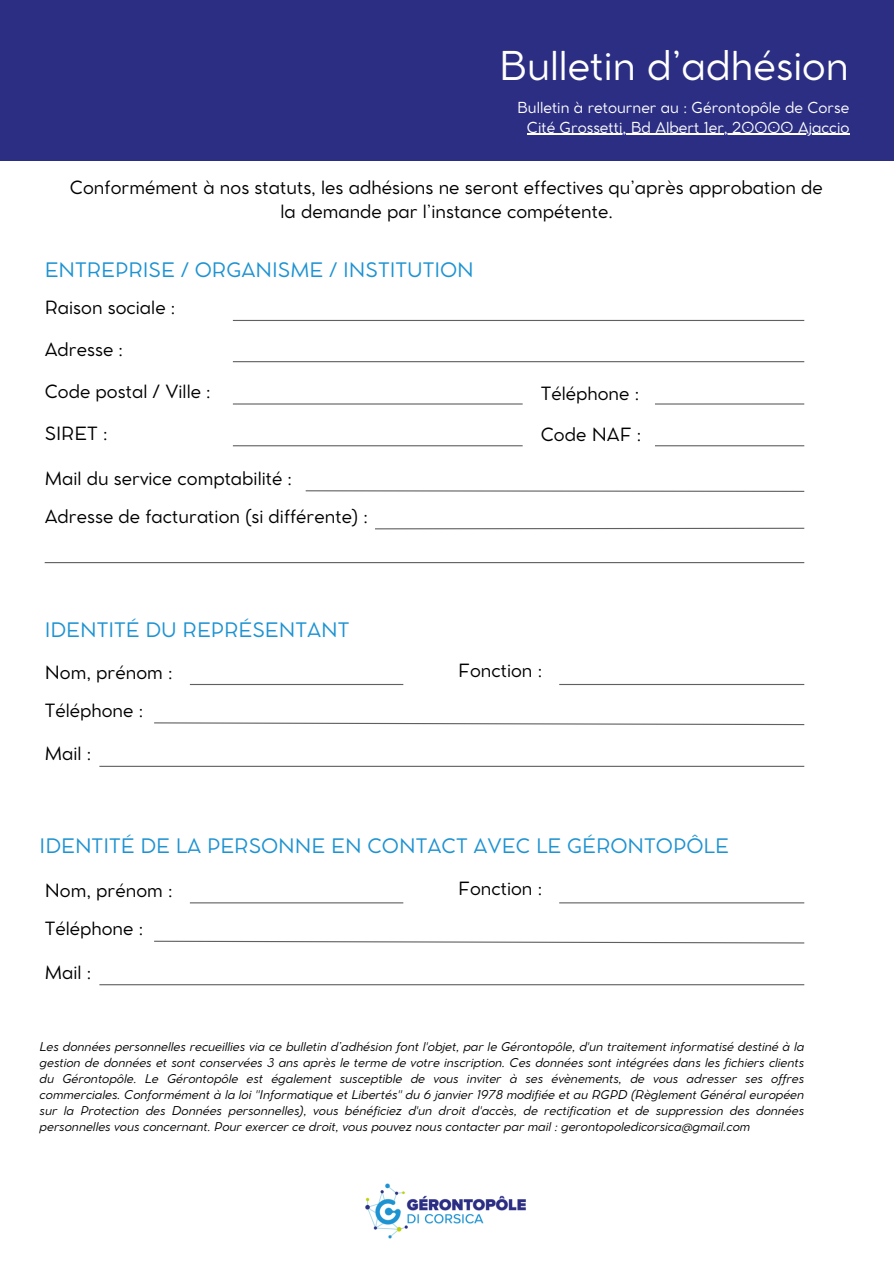
<style>
.page{position:relative;width:894px;height:1264px;background:#fff}
.page>*{position:absolute;margin:0;border:0;box-sizing:border-box;transform-origin:0 0}
.t1{font:39.15px "Cocomat Pro";color:#fff}
.t2{font:19.65px "Cocomat Pro";color:#1e93d2}
.t3{font:18px/24.8px "Cocomat Pro";color:#000;text-align:center}
.t4{font:15px "Cocomat Pro";color:#fff}
.t5{font:italic 12px/16px "Cocomat Pro";color:#000;text-align:justify}
</style>
<div class="page">
<hr style="left:233px;top:320px;width:571px;height:1px;background:#625f5f">
<hr style="left:233px;top:361px;width:571px;height:1px;background:#625f5f">
<hr style="left:233px;top:403px;width:289px;height:1px;background:#625f5f">
<hr style="left:233px;top:445px;width:289px;height:1px;background:#625f5f">
<svg style="left:375px;top:527px;width:430px;height:3px"></svg>
<hr style="left:45px;top:562px;width:759px;height:1px;background:#625f5f">
<svg style="left:154px;top:722px;width:651px;height:3px"></svg>
<hr style="left:99px;top:765px;width:705px;height:2px;background:#625f5f">
<hr style="left:190px;top:684px;width:213px;height:1px;background:#625f5f">
<hr style="left:559px;top:684px;width:245px;height:1px;background:#625f5f">
<div style="left:0;top:0;width:893px;height:160px;background:#2b2e83"></div>
<hr style="left:654px;top:445px;width:150px;height:1px;background:#625f5f">
<hr style="left:654px;top:403px;width:150px;height:1px;background:#625f5f">
<svg style="left:305px;top:490px;width:500px;height:2px"></svg>
<hr style="left:527px;top:134px;width:322px;height:1px;background:#fff">
<svg style="left:154px;top:940px;width:651px;height:4px"></svg>
<hr style="left:99px;top:984px;width:705px;height:1px;background:#625f5f">
<hr style="left:190px;top:902px;width:213px;height:1px;background:#625f5f">
<hr style="left:559px;top:902px;width:245px;height:1px;background:#625f5f">
<img style="left:365px;top:1183px;width:161px;height:56px">
<p class="t1" style="left:498px;top:51px;width:351px">Bulletin d’adhésion</p>
<p class="t4" style="left:517px;top:101px;width:334px">Bulletin à retourner au : Gérontopôle de Corse</p>
<p class="t4" style="left:527px;top:122px;width:324px">Cité Grossetti, Bd Albert 1er, 20000 Ajaccio</p>
<p class="t3" style="left:70px;top:176px;width:754px">Conformément à nos statuts, les adhésions ne seront effectives qu’après approbation de la demande par l’instance compétente.</p>
<p class="t2" style="left:45px;top:262px;width:430px">ENTREPRISE / ORGANISME / INSTITUTION</p>
<h1 class="t3" style="left:45px;top:297px;width:132px">Raison sociale :</h1>
<h4 class="t3" style="left:45px;top:339px;width:80px">Adresse :</h4>
<p class="t3" style="left:45px;top:380px;width:167px">Code postal / Ville :</p>
<p class="t3" style="left:45px;top:422px;width:64px">SIRET :</p>
<p class="t3" style="left:45px;top:468px;width:249px">Mail du service comptabilité :</p>
<h3 class="t3" style="left:45px;top:505px;width:324px">Adresse de facturation (si différente) :</h3>
<p class="t2" style="left:45px;top:622px;width:306px">IDENTITÉ DU REPRÉSENTANT</p>
<p class="t3" style="left:45px;top:661px;width:129px">Nom, prénom :</p>
<p class="t3" style="left:45px;top:699px;width:100px">Téléphone :</p>
<p class="t3" style="left:45px;top:743px;width:48px">Mail :</p>
<p class="t3" style="left:540px;top:383px;width:100px">Téléphone :</p>
<p class="t3" style="left:540px;top:423px;width:102px">Code NAF :</p>
<p class="t3" style="left:458px;top:659px;width:85px">Fonction :</p>
<p class="t2" style="left:40px;top:838px;width:690px">IDENTITÉ DE LA PERSONNE EN CONTACT AVEC LE GÉRONTOPÔLE</p>
<p class="t3" style="left:45px;top:880px;width:129px">Nom, prénom :</p>
<p class="t3" style="left:45px;top:917px;width:100px">Téléphone :</p>
<p class="t3" style="left:45px;top:961px;width:48px">Mail :</p>
<p class="t3" style="left:458px;top:877px;width:85px">Fonction :</p>
<p class="t5" style="left:40px;top:1039px;width:766px">Les données personnelles recueillies via ce bulletin d’adhésion font l'objet, par le Gérontopôle, d'un traitement informatisé destiné à la gestion de données et sont conservées 3 ans après le terme de votre inscription. Ces données sont intégrées dans les fichiers clients du Gérontopôle. Le Gérontopôle est également susceptible de vous inviter à ses évènements, de vous adresser ses offres commerciales. Conformément à la loi "Informatique et Libertés" du 6 janvier 1978 modifiée et au RGPD (Règlement Général européen sur la Protection des Données personnelles), vous bénéficiez d'un droit d'accès, de rectification et de suppression des données personnelles vous concernant. Pour exercer ce droit, vous pouvez nous contacter par mail : gerontopoledicorsica@gmail.com</p>
</div>
